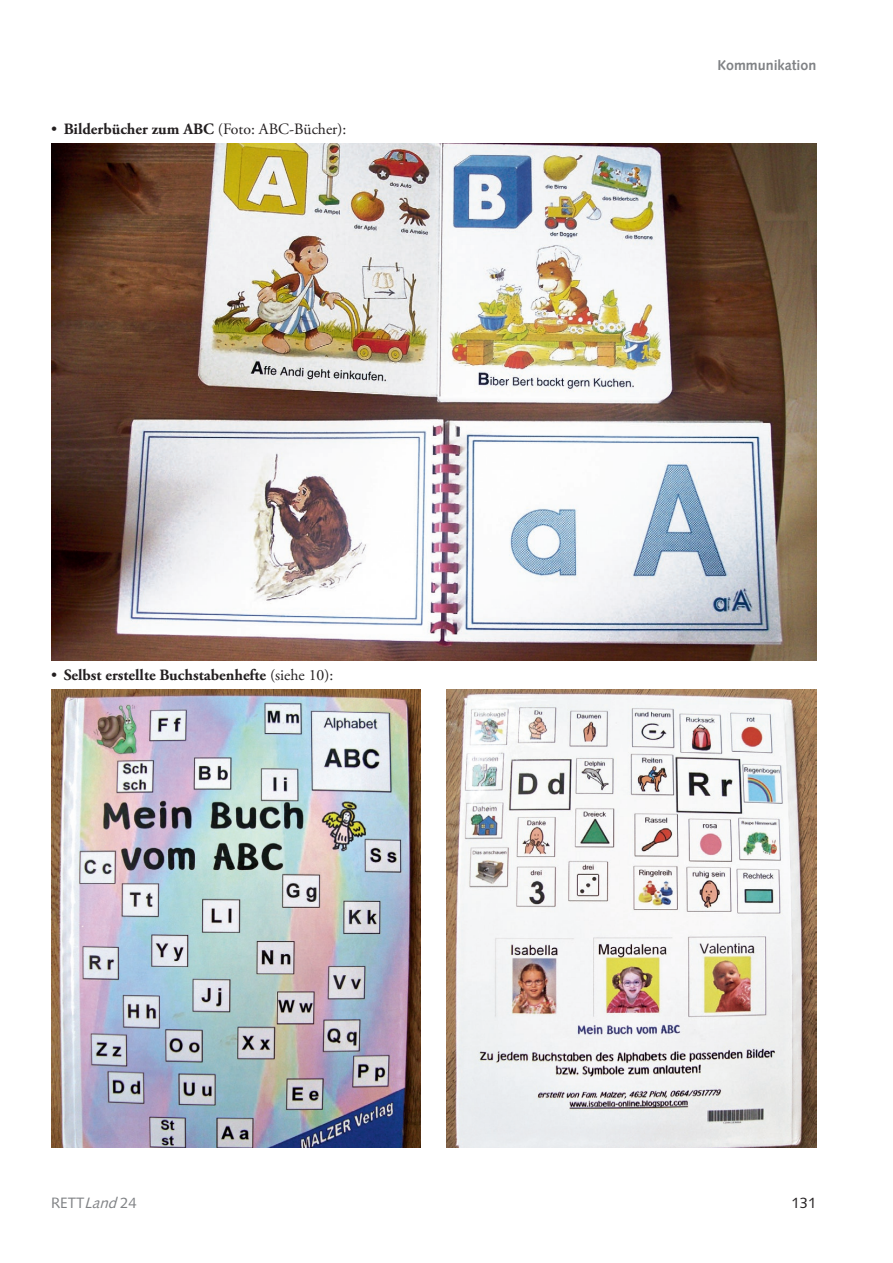
<style>
.page{position:relative;width:893px;height:1263px;background:#fff}
.page>*{position:absolute;margin:0;border:0;box-sizing:border-box;transform-origin:0 0}
.t1{font:700 15.75px "Adobe Garamond Pro";color:#231f20}
.t2{font:15.75px "Adobe Garamond Pro";color:#231f20}
.t3{font:15px "Syntax LT Std";color:#808285}
.t4{font:15px "Syntax LT Std";color:#231f20}
.t5{font:700 14.25px "Syntax LT Std";color:#808285}
.s1{font-weight:700}
.s2{font-weight:400}
.s3{font-style:italic}
</style>
<div class="page">
<img style="left:51px;top:689px;width:370px;height:459px">
<img style="left:446px;top:689px;width:370px;height:459px">
<img style="left:51px;top:143px;width:765px;height:517px">
<p class="t2" style="left:51px;top:119px;width:297px">• <span class="s1">Bilderbücher zum ABC</span> (Foto: ABC-Bücher):</p>
<p class="t1" style="left:51px;top:666px;width:284px"><span class="s2">•</span> Selbst erstellte Buchstabenhefte <span class="s2">(siehe 10):</span></p>
<p class="t5" style="left:717px;top:57px;width:100px">Kommunikation</p>
<p class="t3" style="left:51px;top:1194px;width:87px">RETT<span class="s3">Land</span>24</p>
<p class="t4" style="left:791px;top:1194px;width:27px">131</p>
</div>
